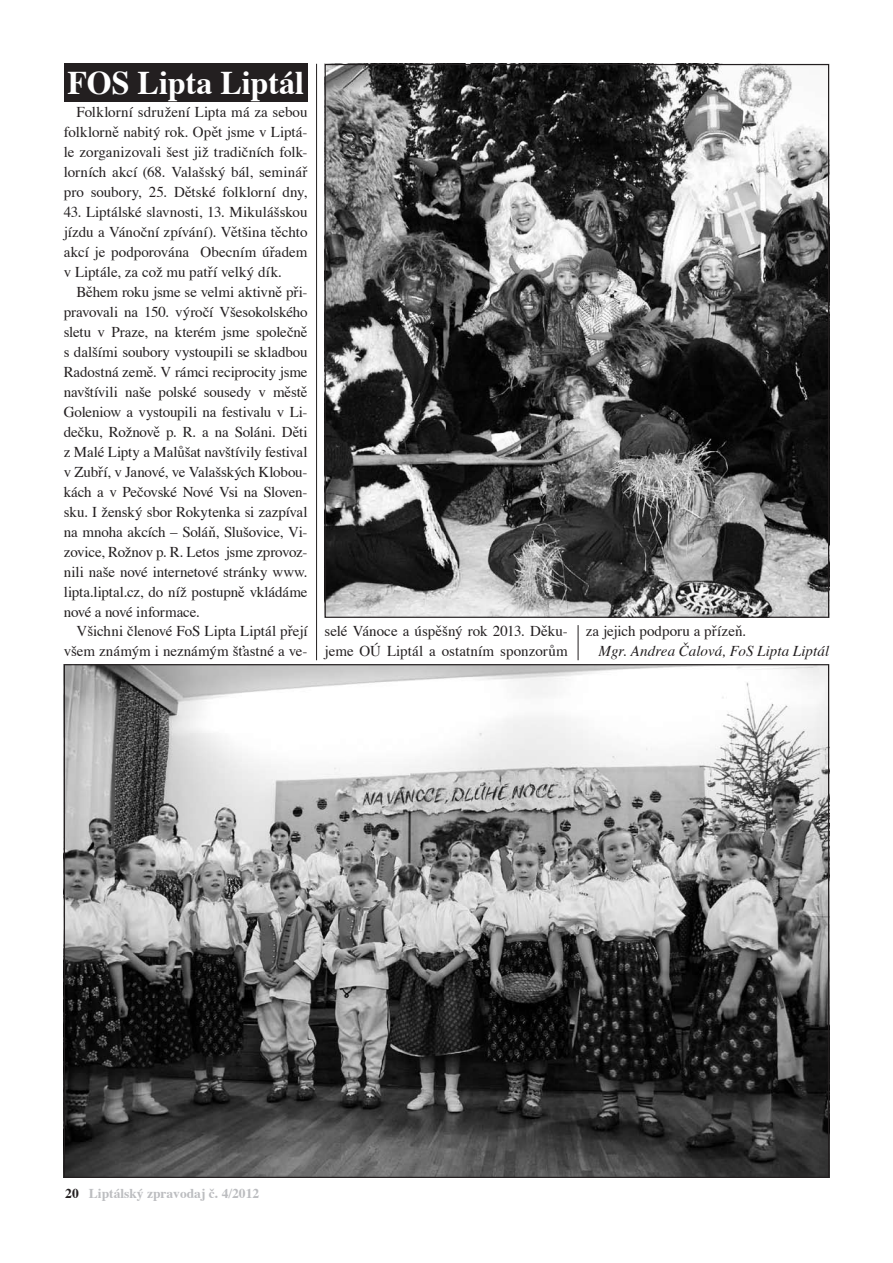
<style>
.page{position:relative;width:893px;height:1263px;background:#fff}
.page>*{position:absolute;margin:0;border:0;box-sizing:border-box;transform-origin:0 0}
.t1{font:700 33px "Times";color:#fff}
.t2{font:15px/20px "Times";color:#231f20;text-align:justify}
.t3{font:italic 15px "Times";letter-spacing:.005em;color:#231f20}
.t4{font:700 13.5px "Times";color:#bcbdc0}
.s1{color:#231f20}
</style>
<div class="page">
<img style="left:327px;top:66px;width:500px;height:550px">
<div style="left:64px;top:64px;width:244px;height:38px;background:#231f20"></div>
<img style="left:66px;top:666px;width:761px;height:510px">
<hr style="left:316px;top:64px;width:1px;height:596px;background:#231f20">
<hr style="left:578px;top:625px;width:1px;height:35px;background:#231f20">
<h1 class="t1" style="left:67px;top:60px;width:238px">Fos lipta Liptál</h1>
<p class="t2" style="left:64px;top:103px;width:245px;text-indent:13px">Folklorní sdružení Lipta má za sebou folklorně nabitý rok. Opět jsme v Liptá&shy;le zorganizovali šest již tradičních folk&shy;lorních akcí (68. Valašský bál, seminář pro soubory, 25. Dětské folklorní dny,</p>
<p class="t2" style="left:64px;top:203px;width:245px">43. Liptálské slavnosti, 13. Mikulášskou jízdu a Vánoční zpívání). Většina těchto akcí je podporována Obecním úřadem v Liptále, za což mu patří velký dík.</p>
<p class="t2" style="left:64px;top:283px;width:245px;text-indent:13px">Během roku jsme se velmi aktivně při&shy;pravovali na 150. výročí Všesokolského sletu v Praze, na kterém jsme společně s dalšími soubory vystoupili se skladbou Radostná země. V rámci reciprocity jsme navštívili naše polské sousedy v městě Goleniow a vystoupili na festivalu v Li&shy;dečku, Rožnově p. R. a na Soláni. Děti z Malé Lipty a Malůšat navštívily festival v Zubří, v Janové, ve Valašských Klobou&shy;kách a v Pečovské Nové Vsi na Sloven&shy;sku. I ženský sbor Rokytenka si zazpíval na mnoha akcích – Soláň, Slušovice, Vi&shy;zovice, Rožnov p. R. Letos jsme zprovoz&shy;nili naše nové internetové stránky www. lipta.liptal.cz, do níž postupně vkládáme nové a nové informace.</p>
<p class="t2" style="left:64px;top:622px;width:245px;text-align:right">Všichni členové FoS Lipta Liptál přejí všem známým i neznámým šťastné a ve-</p>
<p class="t2" style="left:325px;top:622px;width:245px">selé Vánoce a úspěšný rok 2013. Děku&shy;jeme OÚ Liptál a ostatním sponzorům</p>
<p class="t2" style="left:586px;top:622px;width:162px">za jejich podporu a přízeň.</p>
<p class="t3" style="left:599px;top:642px;width:232px">Mgr. Andrea Čalová, FoS Lipta Liptál</p>
<p class="t4" style="left:65px;top:1184px;width:195px"><span class="s1">20</span> Liptálský zpravodaj č. 4/2012</p>
</div>
